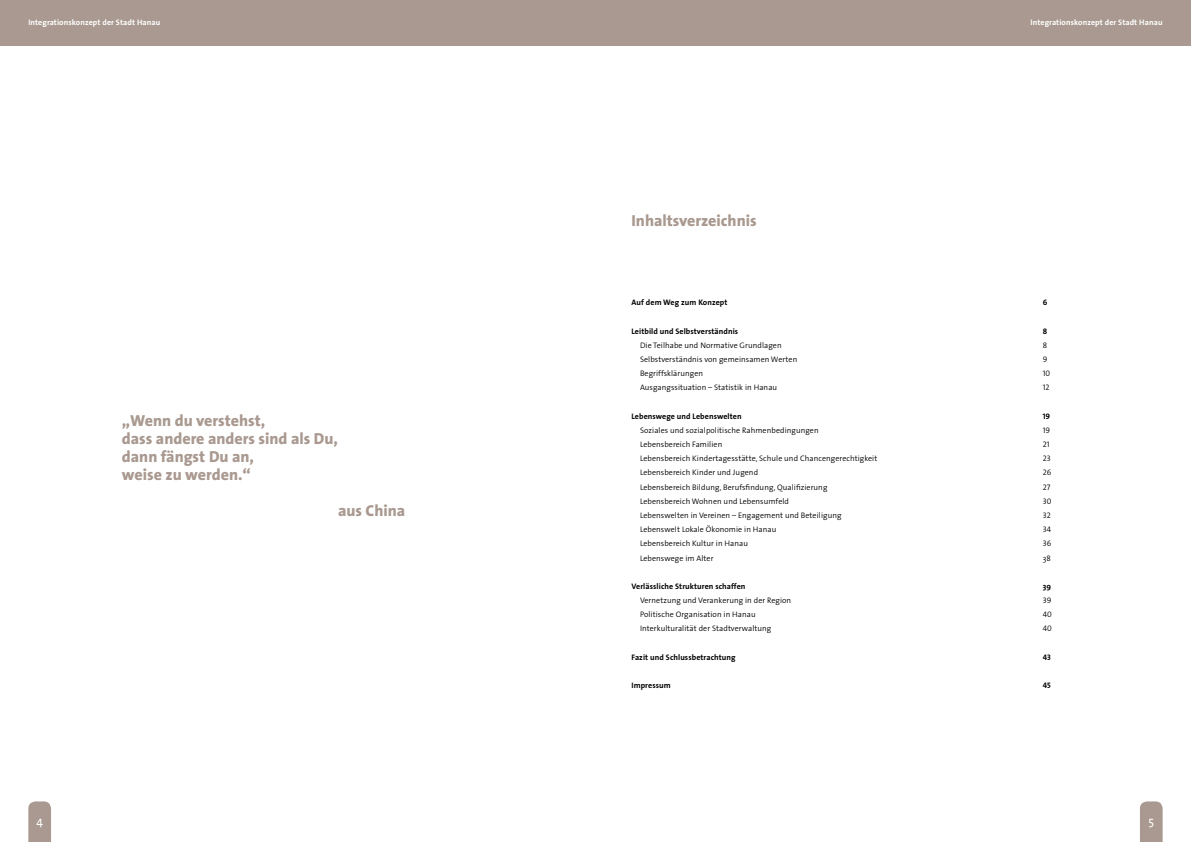
<style>
.page{position:relative;width:1191px;height:842px;background:#fff}
.page>*{position:absolute;margin:0;border:0;box-sizing:border-box;transform-origin:0 0}
.t1{font:800 16px/18px "The Sans";color:#a99990}
.t2{font:12px "The Sans";color:#fff}
.t3{font:300 8px "The Sans";letter-spacing:.01em;color:#000}
.t4{font:700 8px "The Sans";letter-spacing:.01em;color:#000}
.t5{font:700 8px "The Sans";letter-spacing:.01em;color:#fff}
.t6{font:8px "The Sans Semi Light Caps";letter-spacing:.01em;color:#000}
.t7{font:8px "The Sans Bold Caps";color:#000}
.s1{font-family:"The Sans Semi Light Caps";font-weight:400}
</style>
<div class="page">
<div style="left:0;top:0;width:595px;height:45px;background:#a99990"></div>
<svg style="left:28px;top:801px;width:23px;height:41px"></svg>
<div style="left:595px;top:0;width:596px;height:45px;background:#a99990"></div>
<svg style="left:1140px;top:801px;width:22px;height:41px"></svg>
<p class="t5" style="left:28px;top:15px;width:133px">Integrationskonzept der Stadt Hanau</p>
<h1 class="t1" style="left:122px;top:411px;width:217px">„Wenn du verstehst,<br>dass andere anders sind als Du, dann fängst Du an,<br>weise zu werden.“</h1>
<h2 class="t2" style="left:36px;top:811px;width:8px">4</h2>
<h1 class="t1" style="left:338px;top:501px;width:69px">aus China</h1>
<h1 class="t1" style="left:631px;top:211px;width:127px">Inhaltsverzeichnis</h1>
<p class="t5" style="left:1030px;top:15px;width:133px">Integrationskonzept der Stadt Hanau</p>
<p class="t4" style="left:631px;top:296px;width:97px">Auf dem Weg zum Konzept</p>
<p class="t7" style="left:1042px;top:296px;width:6px">6</p>
<p class="t4" style="left:631px;top:324px;width:108px">Leitbild und Selbstverständnis</p>
<p class="t7" style="left:1042px;top:324px;width:6px">8</p>
<p class="t3" style="left:640px;top:338px;width:143px">Die Teilhabe und Normative Grundlagen</p>
<p class="t6" style="left:1042px;top:338px;width:6px">8</p>
<p class="t3" style="left:640px;top:353px;width:159px">Selbstverständnis von gemeinsamen Werten</p>
<p class="t6" style="left:1042px;top:353px;width:6px">9</p>
<p class="t3" style="left:640px;top:367px;width:65px">Begriffsklärungen</p>
<p class="t6" style="left:1042px;top:367px;width:9px">10</p>
<p class="t3" style="left:640px;top:381px;width:139px">Ausgangssituation – Statistik in Hanau</p>
<p class="t6" style="left:1042px;top:381px;width:8px">12</p>
<p class="t4" style="left:631px;top:409px;width:112px">Lebenswege und Lebenswelten</p>
<p class="t7" style="left:1042px;top:409px;width:9px">19</p>
<p class="t3" style="left:640px;top:423px;width:180px">Soziales und sozialpolitische Rahmenbedingungen</p>
<p class="t6" style="left:1042px;top:423px;width:9px">19</p>
<p class="t3" style="left:640px;top:437px;width:84px">Lebensbereich Familien</p>
<p class="t6" style="left:1042px;top:437px;width:8px">21</p>
<p class="t3" style="left:640px;top:451px;width:239px">Lebensbereich Kindertagesstätte, Schule und Chancengerechtigkeit</p>
<p class="t6" style="left:1042px;top:451px;width:10px">23</p>
<p class="t3" style="left:640px;top:465px;width:120px">Lebensbereich Kinder und Jugend</p>
<p class="t6" style="left:1042px;top:465px;width:10px">26</p>
<p class="t3" style="left:640px;top:480px;width:189px">Lebensbereich Bildung, Berufsfindung, Qualifizierung</p>
<p class="t6" style="left:1042px;top:480px;width:9px">27</p>
<p class="t3" style="left:640px;top:494px;width:150px">Lebensbereich Wohnen und Lebensumfeld</p>
<p class="t6" style="left:1042px;top:494px;width:10px">30</p>
<p class="t3" style="left:640px;top:509px;width:203px">Lebenswelten in Vereinen – Engagement und Beteiligung</p>
<p class="t6" style="left:1042px;top:509px;width:10px">32</p>
<p class="t3" style="left:640px;top:523px;width:138px">Lebenswelt Lokale Ökonomie in Hanau</p>
<p class="t6" style="left:1042px;top:523px;width:10px">34</p>
<p class="t3" style="left:640px;top:537px;width:109px">Lebensbereich Kultur in Hanau</p>
<p class="t6" style="left:1042px;top:537px;width:10px">36</p>
<p class="t3" style="left:640px;top:551px;width:75px">Lebenswege im Alter</p>
<p class="t3" style="left:1042px;top:551px;width:10px">3<span class="s1">8</span></p>
<p class="t4" style="left:631px;top:579px;width:115px">Verlässliche Strukturen schaffen</p>
<p class="t4" style="left:1042px;top:579px;width:10px">39</p>
<p class="t3" style="left:640px;top:593px;width:153px">Vernetzung und Verankerung in der Region</p>
<p class="t6" style="left:1042px;top:593px;width:10px">39</p>
<p class="t3" style="left:640px;top:608px;width:117px">Politische Organisation in Hanau</p>
<p class="t6" style="left:1042px;top:608px;width:11px">40</p>
<p class="t3" style="left:640px;top:622px;width:133px">Interkulturalität der Stadtverwaltung</p>
<p class="t6" style="left:1042px;top:622px;width:11px">40</p>
<p class="t4" style="left:631px;top:650px;width:106px">Fazit und Schlussbetrachtung</p>
<p class="t7" style="left:1042px;top:650px;width:10px">43</p>
<p class="t4" style="left:631px;top:678px;width:41px">Impressum</p>
<p class="t7" style="left:1042px;top:678px;width:10px">45</p>
<h2 class="t2" style="left:1148px;top:811px;width:7px">5</h2>
</div>
